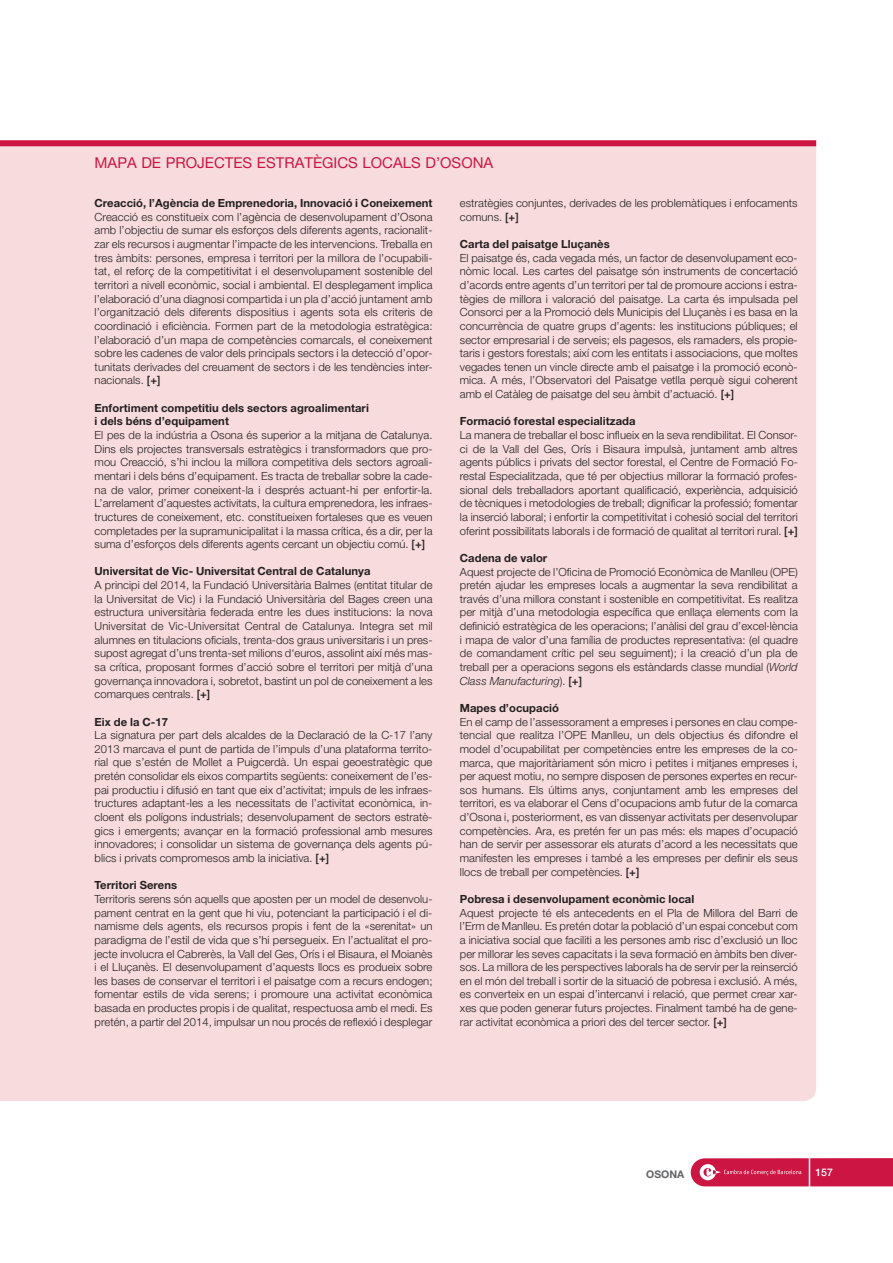
<style>
.page{position:relative;width:893px;height:1263px;background:#fff}
.page>*{position:absolute;margin:0;border:0;box-sizing:border-box;transform-origin:0 0}
.t1{font:15px "Helvetica Neue LT";color:#cc1543}
.t2{font:300 11.25px/13.6px "Helvetica Neue LT";letter-spacing:.005em;color:#231f20;text-align:justify}
.t3{font:700 11.25px/13.6px "Helvetica Neue LT";letter-spacing:.005em;color:#231f20}
.t4{font:700 10.5px "Helvetica Neue LT";color:#636466}
.t5{font:500 10.5px "Helvetica Neue LT";color:#fff}
.s1{font-weight:500}
.s2{font-style:italic}
</style>
<div class="page">
<svg style="left:691px;top:1158px;width:202px;height:28px"></svg>
<hr style="left:809px;top:1157px;width:1px;height:30px;background:#fff">
<div style="left:0;top:146px;width:816px;height:955px;background:#f8dcdd"></div>
<div style="left:0;top:140px;width:816px;height:6px;background:#cc1543"></div>
<h1 class="t1" style="left:95px;top:158px;width:400px">MAPA DE PROJECTES ESTRATÈGICS LOCALS D’OSONA</h1>
<p class="t3" style="left:95px;top:197px;width:339px">Creacció, l’Agència de Emprenedoria, Innovació i Coneixement</p>
<p class="t2" style="left:95px;top:211px;width:339px">Creacció es constitueix com l’agència de desenvolupament d’Osona amb l’objectiu de sumar els esforços dels diferents agents, racionalit&shy;zar els recursos i augmentar l’impacte de les intervencions. Treballa en tres àmbits: persones, empresa i territori per la millora de l’ocupabili&shy;tat, el reforç de la competitivitat i el desenvolupament sostenible del territori a nivell econòmic, social i ambiental. El desplegament implica l’elaboració d’una diagnosi compartida i un pla d’acció juntament amb l’organització dels diferents dispositius i agents sota els criteris de coordinació i eficiència. Formen part de la metodologia estratègica: l’elaboració d’un mapa de competències comarcals, el coneixement sobre les cadenes de valor dels principals sectors i la detecció d’opor&shy;tunitats derivades del creuament de sectors i de les tendències inter&shy;nacionals. <span class="s1">[+]</span></p>
<p class="t3" style="left:95px;top:402px;width:276px">Enfortiment competitiu dels sectors agroalimentari i dels béns d’equipament</p>
<p class="t2" style="left:95px;top:429px;width:339px">El pes de la indústria a Osona és superior a la mitjana de Catalunya.<br>Dins els projectes transversals estratègics i transformadors que pro&shy;mou Creacció, s’hi inclou la millora competitiva dels sectors agroali&shy;mentari i dels béns d’equipament. Es tracta de treballar sobre la cade&shy;na de valor, primer coneixent-la i després actuant-hi per enfortir-la.<br>L’arrelament d’aquestes activitats, la cultura emprenedora, les infraes&shy;tructures de coneixement, etc. constitueixen fortaleses que es veuen completades per la supramunicipalitat i la massa crítica, és a dir, per la suma d’esforços dels diferents agents cercant un objectiu comú. <span class="s1">[+]</span></p>
<p class="t3" style="left:95px;top:566px;width:277px">Universitat de Vic- Universitat Central de Catalunya</p>
<p class="t2" style="left:95px;top:579px;width:339px">A principi del 2014, la Fundació Universitària Balmes (entitat titular de la Universitat de Vic) i la Fundació Universitària del Bages creen una estructura universitària federada entre les dues institucions: la nova Universitat de Vic-Universitat Central de Catalunya. Integra set mil alumnes en titulacions oficials, trenta-dos graus universitaris i un pres&shy;supost agregat d’uns trenta-set milions d‘euros, assolint així més mas&shy;sa crítica, proposant formes d’acció sobre el territori per mitjà d’una governança innovadora i, sobretot, bastint un pol de coneixement a les comarques centrals. <span class="s1">[+]</span></p>
<p class="t3" style="left:95px;top:716px;width:75px">Eix de la C-17</p>
<p class="t2" style="left:95px;top:729px;width:339px">La signatura per part dels alcaldes de la Declaració de la C-17 l’any 2013 marcava el punt de partida de l’impuls d’una plataforma territo&shy;rial que s’estén de Mollet a Puigcerdà. Un espai geoestratègic que pretén consolidar els eixos compartits següents: coneixement de l’es&shy;pai productiu i difusió en tant que eix d’activitat; impuls de les infraes&shy;tructures adaptant-les a les necessitats de l’activitat econòmica, in&shy;cloent els polígons industrials; desenvolupament de sectors estratè&shy;gics i emergents; avançar en la formació professional amb mesures innovadores; i consolidar un sistema de governança dels agents pú&shy;blics i privats compromesos amb la iniciativa. <span class="s1">[+]</span></p>
<p class="t3" style="left:95px;top:879px;width:84px">Territori Serens</p>
<p class="t2" style="left:95px;top:893px;width:339px">Territoris serens són aquells que aposten per un model de desenvolu&shy;pament centrat en la gent que hi viu, potenciant la participació i el di&shy;namisme dels agents, els recursos propis i fent de la «serenitat» un paradigma de l’estil de vida que s’hi persegueix. En l’actualitat el pro&shy;jecte involucra el Cabrerès, la Vall del Ges, Orís i el Bisaura, el Moianès i el Lluçanès. El desenvolupament d’aquests llocs es produeix sobre les bases de conservar el territori i el paisatge com a recurs endogen; fomentar estils de vida serens; i promoure una activitat econòmica basada en productes propis i de qualitat, respectuosa amb el medi. Es pretén, a partir del 2014, impulsar un nou procés de reflexió i desplegar</p>
<p class="t2" style="left:460px;top:197px;width:339px">estratègies conjuntes, derivades de les problemàtiques i enfocaments comuns. <span class="s1">[+]</span></p>
<p class="t3" style="left:460px;top:238px;width:151px">Carta del paisatge Lluçanès</p>
<p class="t2" style="left:460px;top:252px;width:339px">El paisatge és, cada vegada més, un factor de desenvolupament eco&shy;nòmic local. Les cartes del paisatge són instruments de concertació d’acords entre agents d’un territori per tal de promoure accions i estra&shy;tègies de millora i valoració del paisatge. La carta és impulsada pel Consorci per a la Promoció dels Municipis del Lluçanès i es basa en la concurrència de quatre grups d’agents: les institucions públiques; el sector empresarial i de serveis; els pagesos, els ramaders, els propie&shy;taris i gestors forestals; així com les entitats i associacions, que moltes vegades tenen un vincle directe amb el paisatge i la promoció econò&shy;mica. A més, l’Observatori del Paisatge vetlla perquè sigui coherent amb el Catàleg de paisatge del seu àmbit d’actuació. <span class="s1">[+]</span></p>
<p class="t3" style="left:460px;top:416px;width:177px">Formació forestal especialitzada</p>
<p class="t2" style="left:460px;top:429px;width:339px">La manera de treballar el bosc influeix en la seva rendibilitat. El Consor&shy;ci de la Vall del Ges, Orís i Bisaura impulsà, juntament amb altres agents públics i privats del sector forestal, el Centre de Formació Fo&shy;restal Especialitzada, que té per objectius millorar la formació profes&shy;sional dels treballadors aportant qualificació, experiència, adquisició de tècniques i metodologies de treball; dignificar la professió; fomentar la inserció laboral; i enfortir la competitivitat i cohesió social del territori oferint possibilitats laborals i de formació de qualitat al territori rural. <span class="s1">[+]</span></p>
<p class="t3" style="left:460px;top:552px;width:89px">Cadena de valor</p>
<p class="t2" style="left:460px;top:566px;width:339px">Aquest projecte de l’Oficina de Promoció Econòmica de Manlleu (OPE) pretén ajudar les empreses locals a augmentar la seva rendibilitat a través d’una millora constant i sostenible en competitivitat. Es realitza per mitjà d’una metodologia específica que enllaça elements com la definició estratègica de les operacions; l’anàlisi del grau d’excel·lència i mapa de valor d’una família de productes representativa: (el quadre de comandament crític pel seu seguiment); i la creació d’un pla de treball per a operacions segons els estàndards classe mundial (<span class="s2">World Class Manufacturing</span>). <span class="s1">[+]</span></p>
<p class="t3" style="left:460px;top:702px;width:101px">Mapes d’ocupació</p>
<p class="t2" style="left:460px;top:716px;width:339px">En el camp de l’assessorament a empreses i persones en clau compe&shy;tencial que realitza l’OPE Manlleu, un dels objectius és difondre el model d’ocupabilitat per competències entre les empreses de la co&shy;marca, que majoritàriament són micro i petites i mitjanes empreses i, per aquest motiu, no sempre disposen de persones expertes en recur&shy;sos humans. Els últims anys, conjuntament amb les empreses del territori, es va elaborar el Cens d’ocupacions amb futur de la comarca d’Osona i, posteriorment, es van dissenyar activitats per desenvolupar competències. Ara, es pretén fer un pas més: els mapes d’ocupació han de servir per assessorar els aturats d’acord a les necessitats que manifesten les empreses i també a les empreses per definir els seus llocs de treball per competències. <span class="s1">[+]</span></p>
<p class="t3" style="left:460px;top:893px;width:236px">Pobresa i desenvolupament econòmic local</p>
<p class="t2" style="left:460px;top:907px;width:339px">Aquest projecte té els antecedents en el Pla de Millora del Barri de l’Erm de Manlleu. Es pretén dotar la població d’un espai concebut com a iniciativa social que faciliti a les persones amb risc d’exclusió un lloc per millorar les seves capacitats i la seva formació en àmbits ben diver&shy;sos. La millora de les perspectives laborals ha de servir per la reinserció en el món del treball i sortir de la situació de pobresa i exclusió. A més, es converteix en un espai d’intercanvi i relació, que permet crear xar&shy;xes que poden generar futurs projectes. Finalment també ha de gene&shy;rar activitat econòmica a priori des del tercer sector. <span class="s1">[+]</span></p>
<p class="t4" style="left:646px;top:1170px;width:40px">OSONA</p>
<p class="t5" style="left:815px;top:1169px;width:19px">157</p>
</div>
